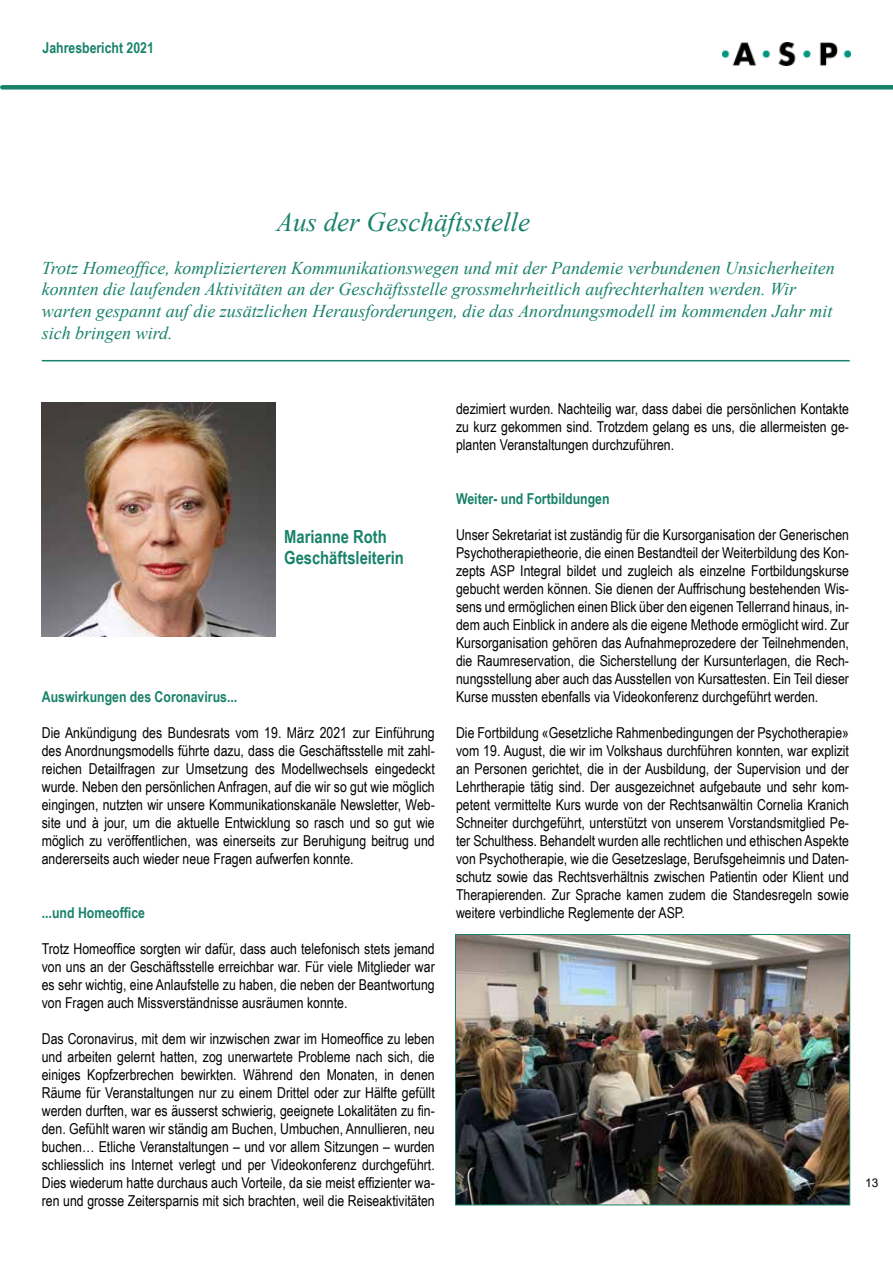
<style>
.page{position:relative;width:893px;height:1263px;background:#fff}
.page>*{position:absolute;margin:0;border:0;box-sizing:border-box;transform-origin:0 0}
.t1{font:italic 27px "Times New Roman";color:#19826a}
.t2{font:italic 18px/21.6px "Times New Roman";color:#19826a}
.t3{font:700 18px/21.6px "Arial Narrow";color:#19826a}
.t4{font:15px/18px "Arial Narrow";color:#000;text-align:justify}
.t5{font:700 15px "Arial Narrow";color:#19826a}
.t6{font:12px "Arial";color:#000}
</style>
<div class="page">
<img style="left:723px;top:43px;width:127px;height:23px">
<div style="left:2px;top:85px;width:891px;height:5px;background:#19826a"></div>
<img style="left:42px;top:403px;width:234px;height:234px">
<hr style="left:42px;top:360px;width:808px;height:1px;background:#19826a">
<img style="left:457px;top:936px;width:391px;height:267px">
<div style="left:455px;top:934px;width:395px;height:271px;border:1px solid #19826a"></div>
<p class="t5" style="left:43px;top:37px;width:113px">Jahresbericht 2021</p>
<h1 class="t1" style="left:277px;top:203px;width:255px">Aus der Geschäftsstelle</h1>
<p class="t2" style="left:42px;top:257px;width:795px">Trotz Homeoffice, komplizierteren Kommunikationswegen und mit der Pandemie verbundenen Unsicherheiten konnten die laufenden Aktivitäten an der Geschäftsstelle grossmehrheitlich aufrechterhalten werden. Wir warten gespannt auf die zusätzlichen Herausforderungen, die das Anordnungsmodell im kommenden Jahr mit sich bringen wird.</p>
<p class="t3" style="left:284px;top:525px;width:121px">Marianne Roth<br>Geschäftsleiterin</p>
<p class="t5" style="left:42px;top:685px;width:197px">Auswirkungen des Coronavirus...</p>
<p class="t4" style="left:42px;top:723px;width:394px">Die Ankündigung des Bundesrats vom 19. März 2021 zur Einführung des Anordnungsmodells führte dazu, dass die Geschäftsstelle mit zahl&shy;reichen Detailfragen zur Umsetzung des Modellwechsels eingedeckt wurde. Neben den persönlichen Anfragen, auf die wir so gut wie möglich eingingen, nutzten wir unsere Kommunikationskanäle Newsletter, Web&shy;site und à jour, um die aktuelle Entwicklung so rasch und so gut wie möglich zu veröffentlichen, was einerseits zur Beruhigung beitrug und andererseits auch wieder neue Fragen aufwerfen konnte.</p>
<p class="t5" style="left:42px;top:901px;width:105px">...und Homeoffice</p>
<p class="t4" style="left:42px;top:939px;width:394px">Trotz Homeoffice sorgten wir dafür, dass auch telefonisch stets jemand von uns an der Geschäftsstelle erreichbar war. Für viele Mitglieder war es sehr wichtig, eine Anlaufstelle zu haben, die neben der Beantwortung von Fragen auch Missverständnisse ausräumen konnte.</p>
<p class="t4" style="left:42px;top:1029px;width:394px">Das Coronavirus, mit dem wir inzwischen zwar im Homeoffice zu leben und arbeiten gelernt hatten, zog unerwartete Probleme nach sich, die einiges Kopfzerbrechen bewirkten. Während den Monaten, in denen Räume für Veranstaltungen nur zu einem Drittel oder zur Hälfte gefüllt werden durften, war es äusserst schwierig, geeignete Lokalitäten zu fin&shy;den. Gefühlt waren wir ständig am Buchen, Umbuchen, Annullieren, neu buchen… Etliche Veranstaltungen – und vor allem Sitzungen – wurden schliesslich ins Internet verlegt und per Videokonferenz durchgeführt.<br>Dies wiederum hatte durchaus auch Vorteile, da sie meist effizienter wa&shy;ren und grosse Zeitersparnis mit sich brachten, weil die Reiseaktivitäten</p>
<p class="t4" style="left:456px;top:399px;width:394px">dezimiert wurden. Nachteilig war, dass dabei die persönlichen Kontakte zu kurz gekommen sind. Trotzdem gelang es uns, die allermeisten ge&shy;planten Veranstaltungen durchzuführen.</p>
<p class="t5" style="left:456px;top:487px;width:155px">Weiter- und Fortbildungen</p>
<p class="t4" style="left:456px;top:525px;width:394px">Unser Sekretariat ist zuständig für die Kursorganisation der Generischen Psychotherapietheorie, die einen Bestandteil der Weiterbildung des Kon&shy;zepts ASP Integral bildet und zugleich als einzelne Fortbildungskurse gebucht werden können. Sie dienen der Auffrischung bestehenden Wis&shy;sens und ermöglichen einen Blick über den eigenen Tellerrand hinaus, in&shy;dem auch Einblick in andere als die eigene Methode ermöglicht wird. Zur Kursorganisation gehören das Aufnahmeprozedere der Teilnehmenden, die Raumreservation, die Sicherstellung der Kursunterlagen, die Rech&shy;nungsstellung aber auch das Ausstellen von Kursattesten. Ein Teil dieser Kurse mussten ebenfalls via Videokonferenz durchgeführt werden.</p>
<p class="t4" style="left:456px;top:723px;width:394px">Die Fortbildung «Gesetzliche Rahmenbedingungen der Psychotherapie» vom 19. August, die wir im Volkshaus durchführen konnten, war explizit an Personen gerichtet, die in der Ausbildung, der Supervision und der Lehrtherapie tätig sind. Der ausgezeichnet aufgebaute und sehr kom&shy;petent vermittelte Kurs wurde von der Rechtsanwältin Cornelia Kranich Schneiter durchgeführt, unterstützt von unserem Vorstandsmitglied Pe&shy;ter Schulthess. Behandelt wurden alle rechtlichen und ethischen Aspekte von Psychotherapie, wie die Gesetzeslage, Berufsgeheimnis und Daten&shy;schutz sowie das Rechtsverhältnis zwischen Patientin oder Klient und Therapierenden. Zur Sprache kamen zudem die Standesregeln sowie weitere verbindliche Reglemente der ASP.</p>
<p class="t6" style="left:865px;top:1175px;width:15px">13</p>
</div>
